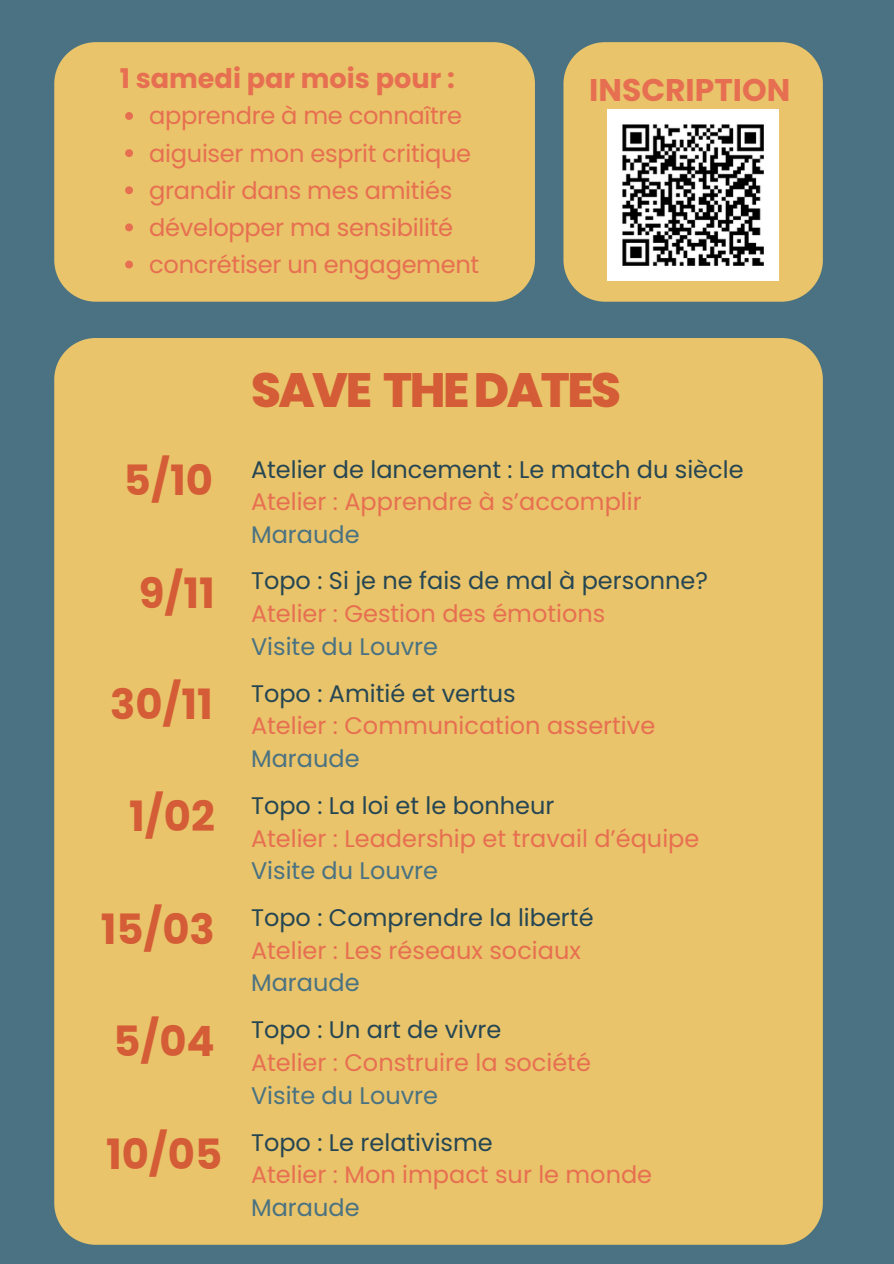
<style>
.page{position:relative;width:894px;height:1264px;background:#fff}
.page>*{position:absolute;margin:0;border:0;box-sizing:border-box;transform-origin:0 0}
.t1{font:800 48.15px "Poppins";letter-spacing:-.05em;color:#d45c36}
.t2{font:700 41.7px "Poppins";color:#d45c36}
.t3{font:700 31.35px "Poppins";color:#e76f51}
.t4{font:700 27.15px "Poppins";color:#e76f51}
.t5{font:24.15px "Poppins";letter-spacing:-.01em;color:#e76f51}
.t6{font:24px "Poppins";color:#e76f51}
.t7{font:24px "Poppins";color:#264653}
.t8{font:24px "Poppins";color:#4a7282}
</style>
<div class="page">
<div style="left:0;top:0;width:893px;height:1263px;background:#4a7282"></div>
<div style="left:54px;top:338px;width:768px;height:906px;background:#e9c46a;border-radius:42px"></div>
<div style="left:54px;top:42px;width:481px;height:260px;background:#e9c46a;border-radius:42px"></div>
<div style="left:563px;top:42px;width:259px;height:259px;background:#e9c46a"></div>
<img style="left:607px;top:109px;width:171px;height:171px">
<svg style="left:125px;top:112px;width:8px;height:8px"></svg>
<svg style="left:125px;top:149px;width:8px;height:8px"></svg>
<svg style="left:125px;top:186px;width:8px;height:8px"></svg>
<svg style="left:125px;top:223px;width:8px;height:8px"></svg>
<svg style="left:125px;top:260px;width:8px;height:8px"></svg>
<p class="t4" style="left:120px;top:60px;width:336px">1 samedi par mois pour :</p>
<p class="t5" style="left:149px;top:99px;width:314px">apprendre à me connaître</p>
<p class="t5" style="left:149px;top:136px;width:323px">aiguiser mon esprit critique</p>
<h3 class="t5" style="left:149px;top:173px;width:304px">grandir dans mes amitiés</h3>
<p class="t5" style="left:149px;top:210px;width:305px">développer ma sensibilité</p>
<h1 class="t5" style="left:149px;top:247px;width:331px">concrétiser un engagement</h1>
<h2 class="t3" style="left:589px;top:68px;width:202px">INSCRIPTION</h2>
<p class="t2" style="left:124px;top:451px;width:90px">5/10</p>
<p class="t2" style="left:139px;top:564px;width:77px">9/11</p>
<p class="t2" style="left:110px;top:675px;width:104px">30/11</p>
<h2 class="t2" style="left:129px;top:786px;width:87px">1/02</h2>
<p class="t2" style="left:101px;top:900px;width:116px">15/03</p>
<p class="t2" style="left:113px;top:1012px;width:103px">5/04</p>
<p class="t2" style="left:106px;top:1125px;width:118px">10/05</p>
<p class="t1" style="left:251px;top:356px;width:371px">SAVE THEDATES</p>
<p class="t7" style="left:251px;top:452px;width:494px">Atelier de lancement : Le match du siècle</p>
<p class="t6" style="left:251px;top:485px;width:392px">Atelier : Apprendre à s’accomplir</p>
<p class="t8" style="left:251px;top:518px;width:110px">Maraude</p>
<h2 class="t7" style="left:251px;top:564px;width:458px">Topo : Si je ne fais de mal à personne?</h2>
<h2 class="t6" style="left:251px;top:597px;width:356px">Atelier : Gestion des émotions</h2>
<p class="t8" style="left:251px;top:629px;width:188px">Visite du Louvre</p>
<p class="t7" style="left:251px;top:676px;width:266px">Topo : Amitié et vertus</p>
<p class="t6" style="left:251px;top:709px;width:405px">Atelier : Communication assertive</p>
<p class="t8" style="left:251px;top:741px;width:110px">Maraude</p>
<p class="t7" style="left:251px;top:788px;width:305px">Topo : La loi et le bonheur</p>
<p class="t6" style="left:251px;top:821px;width:449px">Atelier : Leadership et travail d’équipe</p>
<h2 class="t8" style="left:251px;top:854px;width:188px">Visite du Louvre</h2>
<p class="t7" style="left:251px;top:901px;width:344px">Topo : Comprendre la liberté</p>
<p class="t6" style="left:251px;top:933px;width:331px">Atelier : Les réseaux sociaux</p>
<p class="t8" style="left:251px;top:966px;width:110px">Maraude</p>
<h2 class="t7" style="left:251px;top:1013px;width:252px">Topo : Un art de vivre</h2>
<p class="t6" style="left:251px;top:1045px;width:341px">Atelier : Construire la société</p>
<p class="t8" style="left:251px;top:1078px;width:188px">Visite du Louvre</p>
<p class="t7" style="left:251px;top:1125px;width:243px">Topo : Le relativisme</p>
<h2 class="t6" style="left:251px;top:1158px;width:402px">Atelier : Mon impact sur le monde</h2>
<p class="t8" style="left:251px;top:1190px;width:110px">Maraude</p>
</div>
